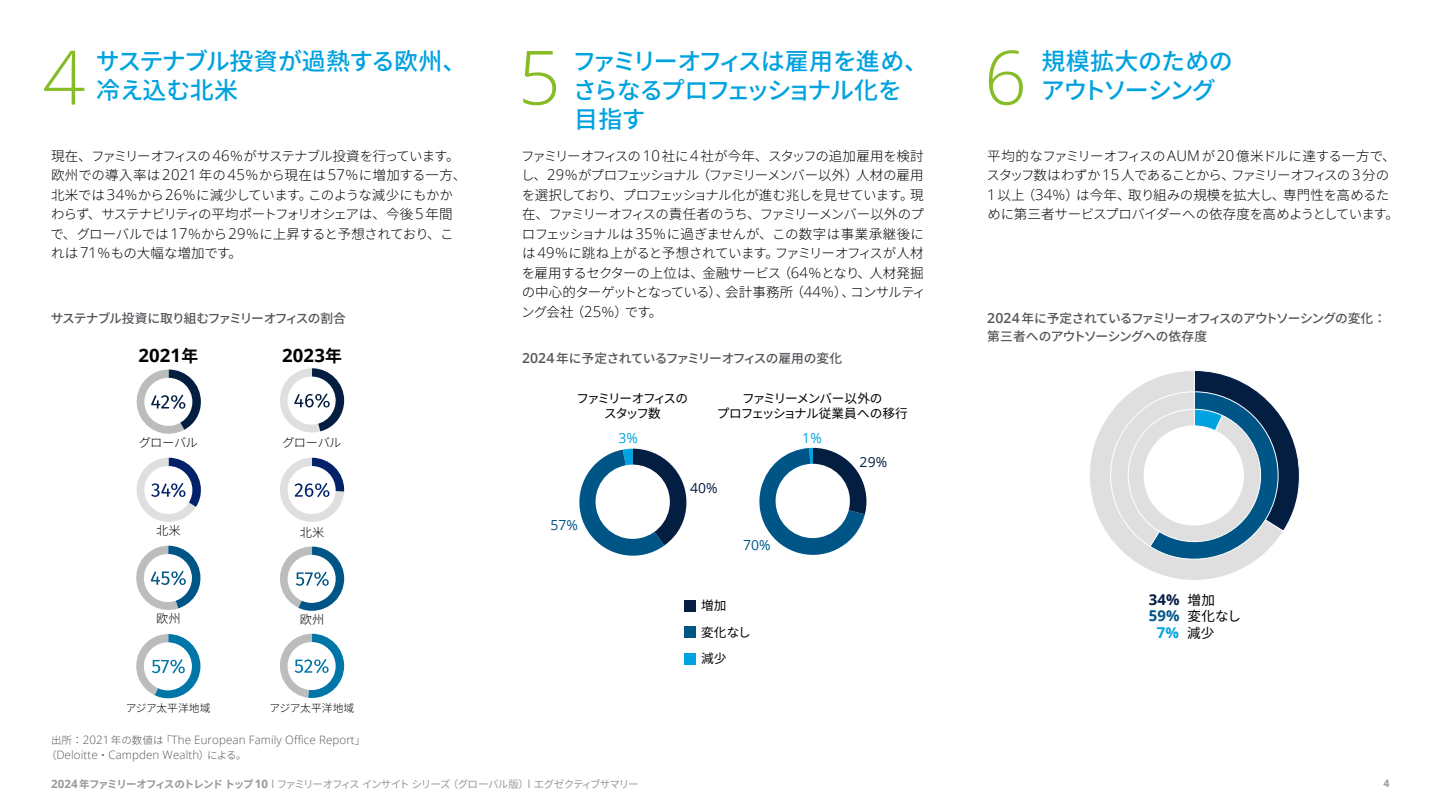
<style>
.page{position:relative;width:1440px;height:810px;background:#fff}
.page>*{position:absolute;margin:0;border:0;box-sizing:border-box;transform-origin:0 0}
.t1{font:300 75px "Open Sans";color:#86bc25}
.t2{font:500 24px/28.8px "Noto Sans JP";letter-spacing:-.045em;color:#00a2e0}
.t3{font:500 24px/28.8px "Noto Sans JP";letter-spacing:-.065em;color:#00a2e0}
.t4{font:700 18.45px "Open Sans";letter-spacing:.01em;color:#000}
.t5{font:700 15px "Open Sans";color:#041e42}
.t6{font:700 15px "Open Sans";color:#00a2e0}
.t7{font:13.95px "Open Sans";color:#005587}
.t8{font:13.95px "Open Sans";color:#041e42}
.t9{font:13.95px "Open Sans";color:#00a2e0}
.t10{font:13.65px "Noto Sans JP";color:#000}
.t11{font:300 13.5px/19.5px "Noto Sans JP";letter-spacing:-.05em;color:#000}
.t12{font:500 12.75px/18px "Noto Sans JP";letter-spacing:-.055em;color:#53565a}
.t13{font:500 12.75px "Noto Sans JP";letter-spacing:-.075em;color:#53565a}
.t14{font:12.6px/15.1px "Noto Sans JP";letter-spacing:-.065em;color:#000;text-align:center}
.t15{font:12.6px/15.1px "Noto Sans JP";letter-spacing:-.16em;color:#000;text-align:center}
.t16{font:12.6px/26.5px "Noto Sans JP";letter-spacing:-.085em;color:#000}
.t17{font:300 12.3px "Noto Sans JP";letter-spacing:-.025em;color:#000}
.t18{font:300 11.55px/15px "Open Sans";letter-spacing:.01em;color:#53565a}
.t19{font:300 10.65px "Noto Sans JP";letter-spacing:.01em;color:#000}
.t20{font:10.5px "Noto Sans JP";letter-spacing:-.095em;color:#97999b}
.t21{font:700 10.5px "Open Sans";color:#97999b}
.s1{font-family:"Open Sans";font-size:14.85px}
.s2{font-family:"Noto Sans JP";font-size:16.8px}
.s3{font-family:"Noto Sans JP";font-size:10.5px}
.s4{font-family:"Open Sans";font-weight:600;font-size:14.1px}
.s5{font-family:"Noto Sans JP";font-weight:400;font-size:13.65px;color:#000}
.s6{font-family:"Open Sans";font-weight:700;font-size:15px;color:#005587}
.s7{font-family:"Open Sans";font-weight:700;font-size:11.55px}
.s8{font-weight:700}
.s9{font-family:"Open Sans";font-size:11.55px}
</style>
<div class="page">
<svg style="left:1090px;top:434px;width:165px;height:146px"></svg>
<svg style="left:1099px;top:370px;width:201px;height:190px"></svg>
<div style="left:1144px;top:426px;width:99px;height:99px;background:#fff;border-radius:50%"></div>
<svg style="left:579px;top:449px;width:107px;height:107px"></svg>
<div style="left:595px;top:465px;width:75px;height:74px;background:#fff;border-radius:50%"></div>
<svg style="left:759px;top:448px;width:107px;height:107px"></svg>
<div style="left:775px;top:464px;width:75px;height:74px;background:#fff;border-radius:50%"></div>
<div style="left:684px;top:601px;width:11px;height:11px;background:#041e42"></div>
<div style="left:684px;top:626px;width:11px;height:11px;background:#005587"></div>
<div style="left:684px;top:653px;width:11px;height:11px;background:#00a2e0"></div>
<svg style="left:136px;top:546px;width:64px;height:64px"></svg>
<svg style="left:136px;top:458px;width:65px;height:64px"></svg>
<svg style="left:136px;top:370px;width:65px;height:64px"></svg>
<svg style="left:136px;top:634px;width:64px;height:64px"></svg>
<svg style="left:280px;top:368px;width:64px;height:65px"></svg>
<svg style="left:280px;top:458px;width:64px;height:64px"></svg>
<svg style="left:280px;top:547px;width:64px;height:64px"></svg>
<svg style="left:280px;top:634px;width:64px;height:64px"></svg>
<h2 class="t2" style="left:96px;top:48px;width:372px">サステナブル投資が過熱する欧州、冷え込む北米</h2>
<h1 class="t1" style="left:43px;top:26px;width:44px">4</h1>
<h1 class="t1" style="left:518px;top:26px;width:44px">5</h1>
<h2 class="t3" style="left:572px;top:48px;width:357px">ファミリーオフィスは雇用を進め、さらなるプロフェッショナル化を目指す</h2>
<p class="t11" style="left:51px;top:146px;width:417px">現在、ファミリーオフィスの <span class="s1">46</span>％がサステナブル投資を行っています。欧州での導入率は<span class="s1">2021</span>年の<span class="s1">45</span>％から現在は<span class="s1">57</span>％に増加する一方、北米では<span class="s1">34</span>％から<span class="s1">26</span>％に減少しています。このような減少にもかかわらず、サステナビリティの平均ポートフォリオシェアは、今後 <span class="s1">5</span> 年間で、グローバルでは <span class="s1">17</span>％から<span class="s1">29</span>％に上昇すると予想されており、これは<span class="s1">71</span>％もの大幅な増加です。</p>
<p class="t11" style="left:521px;top:146px;width:406px">ファミリーオフィスの<span class="s1">10</span>社に<span class="s1">4</span>社が今年、スタッフの追加雇用を検討し、<span class="s1">29</span>％がプロフェッショナル（ファミリーメンバー以外）人材の雇用を選択しており、プロフェッショナル化が進む兆しを見せています。現在、ファミリーオフィスの責任者のうち、ファミリーメンバー以外のプロフェッショナルは<span class="s1">35</span>％に過ぎませんが、この数字は事業承継後には <span class="s1">49</span>％に跳ね上がると予想されています。ファミリーオフィスが人材を雇用するセクターの上位は、金融サービス（<span class="s1">64</span>％となり、人材発掘の中心的ターゲットとなっている）、会計事務所（<span class="s1">44</span>％）、コンサルティング会社（<span class="s1">25</span>％）です。</p>
<p class="t13" style="left:51px;top:311px;width:297px">サステナブル投資に取り組むファミリーオフィスの割合</p>
<h3 class="t4" style="left:138px;top:342px;width:61px">2021<span class="s2">年</span></h3>
<h3 class="t4" style="left:282px;top:342px;width:61px">2023<span class="s2">年</span></h3>
<p class="t17" style="left:139px;top:436px;width:60px">グローバル</p>
<p class="t17" style="left:282px;top:436px;width:60px">グローバル</p>
<p class="t17" style="left:156px;top:524px;width:26px">北米</p>
<p class="t17" style="left:300px;top:525px;width:26px">北米</p>
<p class="t17" style="left:156px;top:612px;width:26px">欧州</p>
<p class="t17" style="left:300px;top:613px;width:26px">欧州</p>
<p class="t19" style="left:126px;top:702px;width:86px">アジア太平洋地域</p>
<p class="t19" style="left:269px;top:702px;width:86px">アジア太平洋地域</p>
<p class="t18" style="left:46px;top:732px;width:321px;text-indent:5px"><span class="s3">出所：</span>2021<span class="s3">年の数値は「</span>The European Family Office Report<span class="s3">」（</span>Deloitte<span class="s3">・</span>Campden Wealth<span class="s3">）による。</span></p>
<p class="t12" style="left:522px;top:349px;width:322px"><span class="s4">2024</span> 年に予定されているファミリーオフィスの雇用の変化</p>
<p class="t15" style="left:576px;top:391px;width:113px">ファミリーオフィスのスタッフ数</p>
<p class="t9" style="left:618px;top:429px;width:21px">3%</p>
<p class="t14" style="left:717px;top:391px;width:192px">ファミリーメンバー以外の<br>プロフェッショナル従業員への移行</p>
<p class="t9" style="left:802px;top:428px;width:21px">1%</p>
<p class="t8" style="left:859px;top:452px;width:29px">29%</p>
<p class="t7" style="left:550px;top:515px;width:29px">57%</p>
<p class="t8" style="left:690px;top:478px;width:29px">40%</p>
<p class="t7" style="left:743px;top:535px;width:29px">70%</p>
<p class="t16" style="left:701px;top:593px;width:51px">増加<br>変化なし減少</p>
<h1 class="t1" style="left:984px;top:26px;width:44px">6</h1>
<h2 class="t2" style="left:1040px;top:48px;width:194px">規模拡大のためのアウトソーシング</h2>
<p class="t11" style="left:986px;top:146px;width:414px">平均的なファミリーオフィスの<span class="s1">AUM</span>が<span class="s1">20</span>億米ドルに達する一方で、スタッフ数はわずか <span class="s1">15</span> 人であることから、ファミリーオフィスの <span class="s1">3</span> 分の<span class="s1">1</span>以上（<span class="s1">34</span>％）は今年、取り組みの規模を拡大し、専門性を高めるために第三者サービスプロバイダーへの依存度を高めようとしています。</p>
<p class="t12" style="left:987px;top:309px;width:400px"><span class="s4">2024</span> 年に予定されているファミリーオフィスのアウトソーシングの変化：第三者へのアウトソーシングへの依存度</p>
<p class="t5" style="left:1148px;top:589px;width:68px">34% <span class="s5">増加</span></p>
<p class="t10" style="left:1148px;top:609px;width:94px"><span class="s6">59%</span> 変化なし</p>
<p class="t6" style="left:1156px;top:622px;width:59px">7% <span class="s5">減少</span></p>
<p class="t20" style="left:51px;top:778px;width:589px"><span class="s7">2024</span> <span class="s8">年ファミリーオフィスのトレンドトップ</span> <span class="s7">10</span> <span class="s9">I</span> ファミリーオフィスインサイトシリーズ（グローバル版）<span class="s9">I</span> エグゼクティブサマリー</p>
<p class="t21" style="left:1383px;top:776px;width:7px">4</p>
</div>
